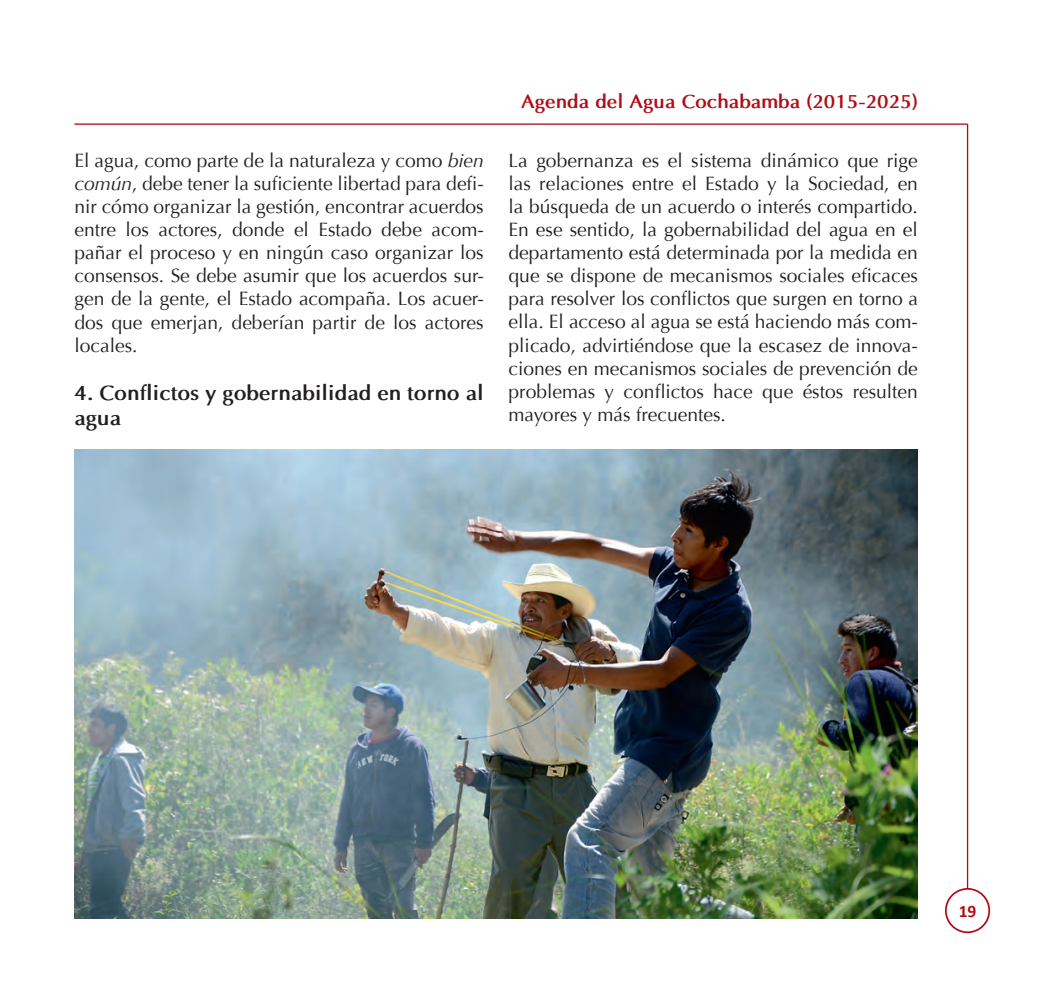
<style>
.page{position:relative;width:1042px;height:993px;background:#fff}
.page>*{position:absolute;margin:0;border:0;box-sizing:border-box;transform-origin:0 0}
.t1{font:700 21px/25.2px "Optima";color:#231f20}
.t2{font:19.25px/23.1px "Optima";color:#231f20;text-align:justify}
.t3{font:700 19.25px "Optima";color:#b00d15}
.t4{font:700 17.5px "Calibri";color:#b00d15}
.s1{font-style:italic}
</style>
<div class="page">
<div style="left:945px;top:887px;width:45px;height:45px;border:2px solid #b00d15;border-radius:50%"></div>
<hr style="left:967px;top:124px;width:1px;height:764px;background:#b00d15">
<hr style="left:74px;top:123px;width:893px;height:2px;background:#b00d15">
<img style="left:74px;top:449px;width:844px;height:469px">
<p class="t2" style="left:74px;top:149px;width:411px">El agua, como parte de la naturaleza y como <span class="s1">bien común</span>, debe tener la suficiente libertad para defi&shy;nir cómo organizar la gestión, encontrar acuerdos entre los actores, donde el Estado debe acom&shy;pañar el proceso y en ningún caso organizar los consensos. Se debe asumir que los acuerdos sur&shy;gen de la gente, el Estado acompaña. Los acuer&shy;dos que emerjan, deberían partir de los actores locales.</p>
<p class="t1" style="left:74px;top:380px;width:411px">4. Conflictos y gobernabilidad en torno al agua</p>
<p class="t3" style="left:521px;top:90px;width:398px">Agenda del Agua Cochabamba (2015-2025)</p>
<p class="t2" style="left:508px;top:149px;width:411px">La gobernanza es el sistema dinámico que rige las relaciones entre el Estado y la Sociedad, en la búsqueda de un acuerdo o interés compartido.<br>En ese sentido, la gobernabilidad del agua en el departamento está determinada por la medida en que se dispone de mecanismos sociales eficaces para resolver los conflictos que surgen en torno a ella. El acceso al agua se está haciendo más com&shy;plicado, advirtiéndose que la escasez de innova&shy;ciones en mecanismos sociales de prevención de problemas y conflictos hace que éstos resulten mayores y más frecuentes.</p>
<p class="t4" style="left:958px;top:899px;width:19px">19</p>
</div>
